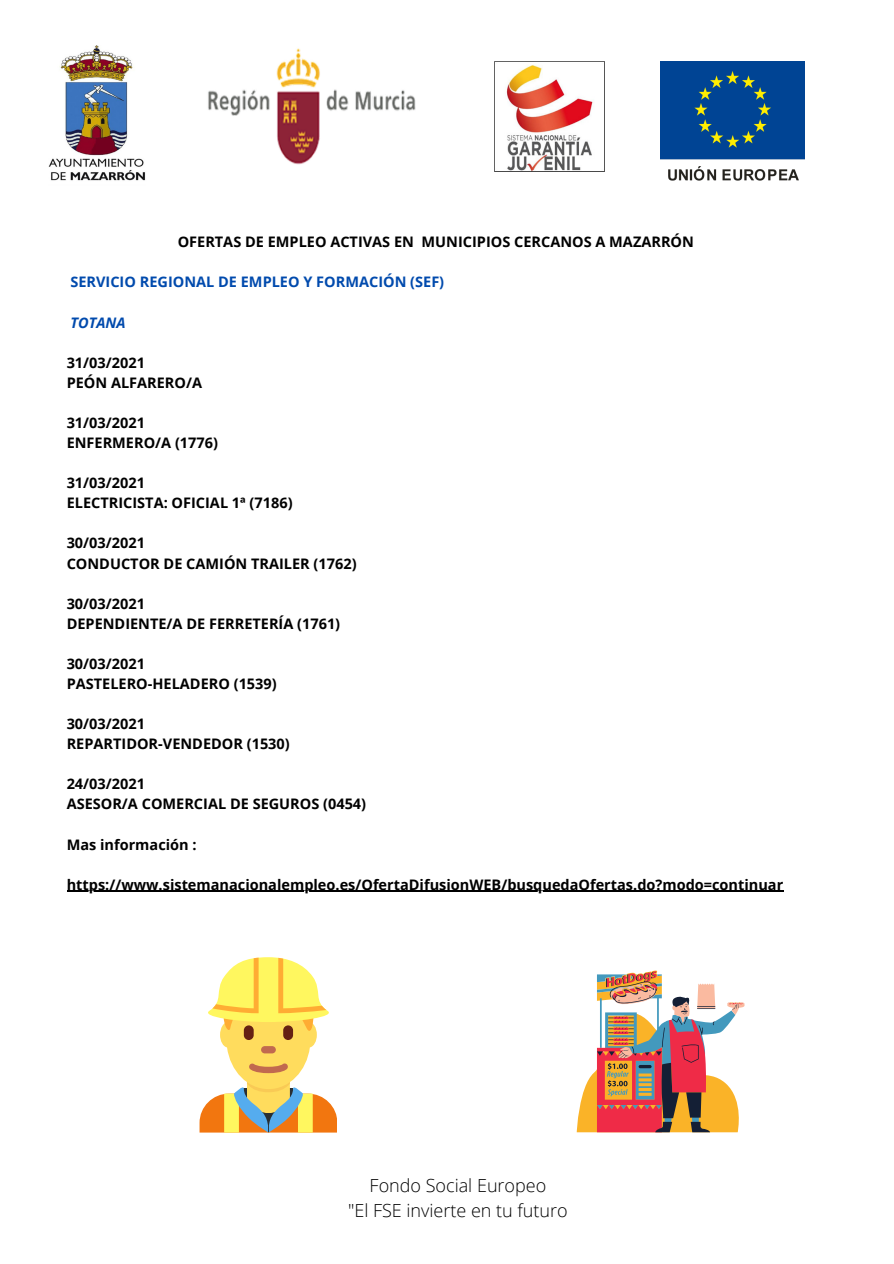
<style>
.page{position:relative;width:894px;height:1264px;background:#fff}
.page>*{position:absolute;margin:0;border:0;box-sizing:border-box;transform-origin:0 0}
.t1{font:300 18px "Open Sans";color:#000}
.t2{font:700 14.55px "Open Sans";color:#000}
.t3{font:700 14.55px "Open Sans";color:#004aad}
.t4{font:italic 700 14.55px "Open Sans";color:#004aad}
</style>
<div class="page">
<img style="left:49px;top:46px;width:97px;height:135px">
<img style="left:208px;top:48px;width:208px;height:117px">
<img style="left:494px;top:62px;width:110px;height:110px">
<img style="left:660px;top:62px;width:144px;height:119px">
<svg style="left:576px;top:970px;width:168px;height:162px"></svg>
<hr style="left:67px;top:890px;width:716px;height:2px;background:#000">
<svg style="left:199px;top:957px;width:138px;height:175px"></svg>
<p class="t2" style="left:178px;top:232px;width:517px">OFERTAS DE EMPLEO ACTIVAS EN MUNICIPIOS CERCANOS A MAZARRÓN</p>
<p class="t3" style="left:70px;top:272px;width:375px">SERVICIO REGIONAL DE EMPLEO Y FORMACIÓN (SEF)</p>
<p class="t4" style="left:70px;top:312px;width:57px">TOTANA</p>
<p class="t2" style="left:67px;top:352px;width:80px">31/03/2021</p>
<p class="t2" style="left:67px;top:372px;width:137px">PEÓN ALFARERO/A</p>
<p class="t2" style="left:67px;top:412px;width:80px">31/03/2021</p>
<p class="t2" style="left:67px;top:432px;width:153px">ENFERMERO/A (1776)</p>
<p class="t2" style="left:67px;top:472px;width:80px">31/03/2021</p>
<p class="t2" style="left:67px;top:492px;width:227px">ELECTRICISTA: OFICIAL 1ª (7186)</p>
<p class="t2" style="left:67px;top:533px;width:80px">30/03/2021</p>
<p class="t2" style="left:67px;top:553px;width:291px">CONDUCTOR DE CAMIÓN TRAILER (1762)</p>
<p class="t2" style="left:67px;top:593px;width:80px">30/03/2021</p>
<p class="t2" style="left:67px;top:613px;width:275px">DEPENDIENTE/A DE FERRETERÍA (1761)</p>
<p class="t2" style="left:67px;top:653px;width:80px">30/03/2021</p>
<p class="t2" style="left:67px;top:673px;width:211px">PASTELERO-HELADERO (1539)</p>
<p class="t2" style="left:67px;top:713px;width:80px">30/03/2021</p>
<p class="t2" style="left:67px;top:733px;width:224px">REPARTIDOR-VENDEDOR (1530)</p>
<p class="t2" style="left:67px;top:773px;width:80px">24/03/2021</p>
<p class="t2" style="left:67px;top:793px;width:301px">ASESOR/A COMERCIAL DE SEGUROS (0454)</p>
<p class="t2" style="left:67px;top:834px;width:131px">Mas información :</p>
<p class="t2" style="left:67px;top:874px;width:718px">https://www.sistemanacionalempleo.es/OfertaDifusionWEB/busquedaOfertas.do?modo=continuar</p>
<p class="t1" style="left:369px;top:1173px;width:178px">Fondo Social Europeo</p>
<p class="t1" style="left:348px;top:1197px;width:221px">"El FSE invierte en tu futuro</p>
</div>
